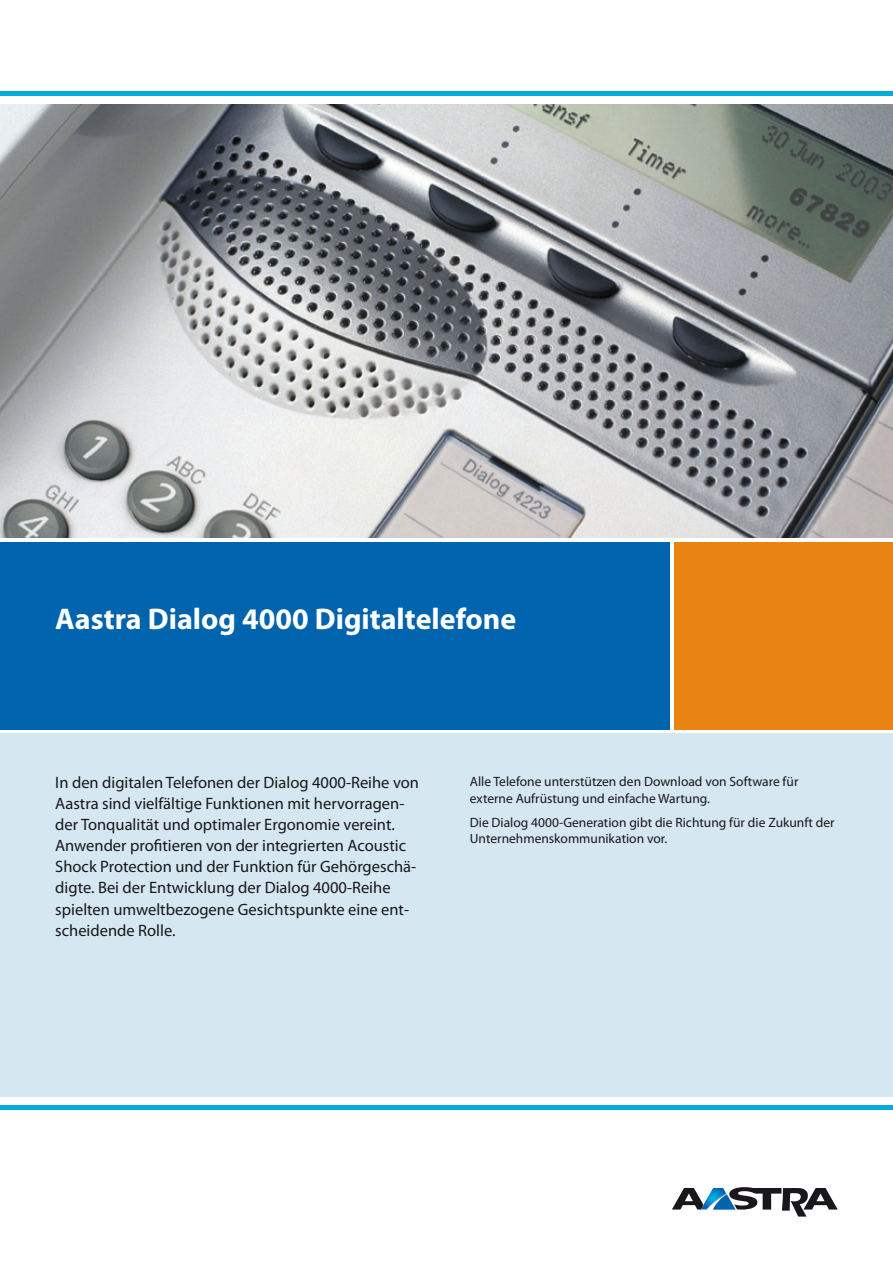
<style>
.page{position:relative;width:893px;height:1263px;background:#fff}
.page>*{position:absolute;margin:0;border:0;box-sizing:border-box;transform-origin:0 0}
.t1{font:700 30px "Myriad Pro";color:#fff}
.t2{font:16.5px/21px "Myriad Pro";color:#1a171c}
.t3{font:13.5px/16.5px "Myriad Pro";color:#1a171c}
</style>
<div class="page">
<img style="left:0;top:104px;width:893px;height:434px">
<div style="left:0;top:542px;width:670px;height:187px;background:#0063ad"></div>
<div style="left:674px;top:542px;width:219px;height:187px;background:#e98312"></div>
<div style="left:0;top:733px;width:893px;height:364px;background:#d5e7f0"></div>
<div style="left:0;top:91px;width:893px;height:5px;background:#00abe0"></div>
<hr style="left:0;top:1106px;width:893px;height:4px;background:#00abe0">
<svg style="left:672px;top:1187px;width:166px;height:29px"></svg>
<h1 class="t1" style="left:55px;top:599px;width:463px">Aastra Dialog 4000 Digitaltelefone</h1>
<p class="t2" style="left:55px;top:772px;width:365px">In den digitalen Telefonen der Dialog 4000-Reihe von Aastra sind vielfältige Funktionen mit hervorragen&shy;der Tonqualität und optimaler Ergonomie vereint.<br>Anwender profitieren von der integrierten Acoustic Shock Protection und der Funktion für Gehörgeschä&shy;digte. Bei der Entwicklung der Dialog 4000-Reihe spielten umweltbezogene Gesichtspunkte eine ent&shy;scheidende Rolle.</p>
<p class="t3" style="left:470px;top:773px;width:330px">Alle Telefone unterstützen den Download von Software für externe Aufrüstung und einfache Wartung.</p>
<p class="t3" style="left:470px;top:814px;width:366px">Die Dialog 4000-Generation gibt die Richtung für die Zukunft der<br>Unternehmenskommunikation vor.</p>
</div>
